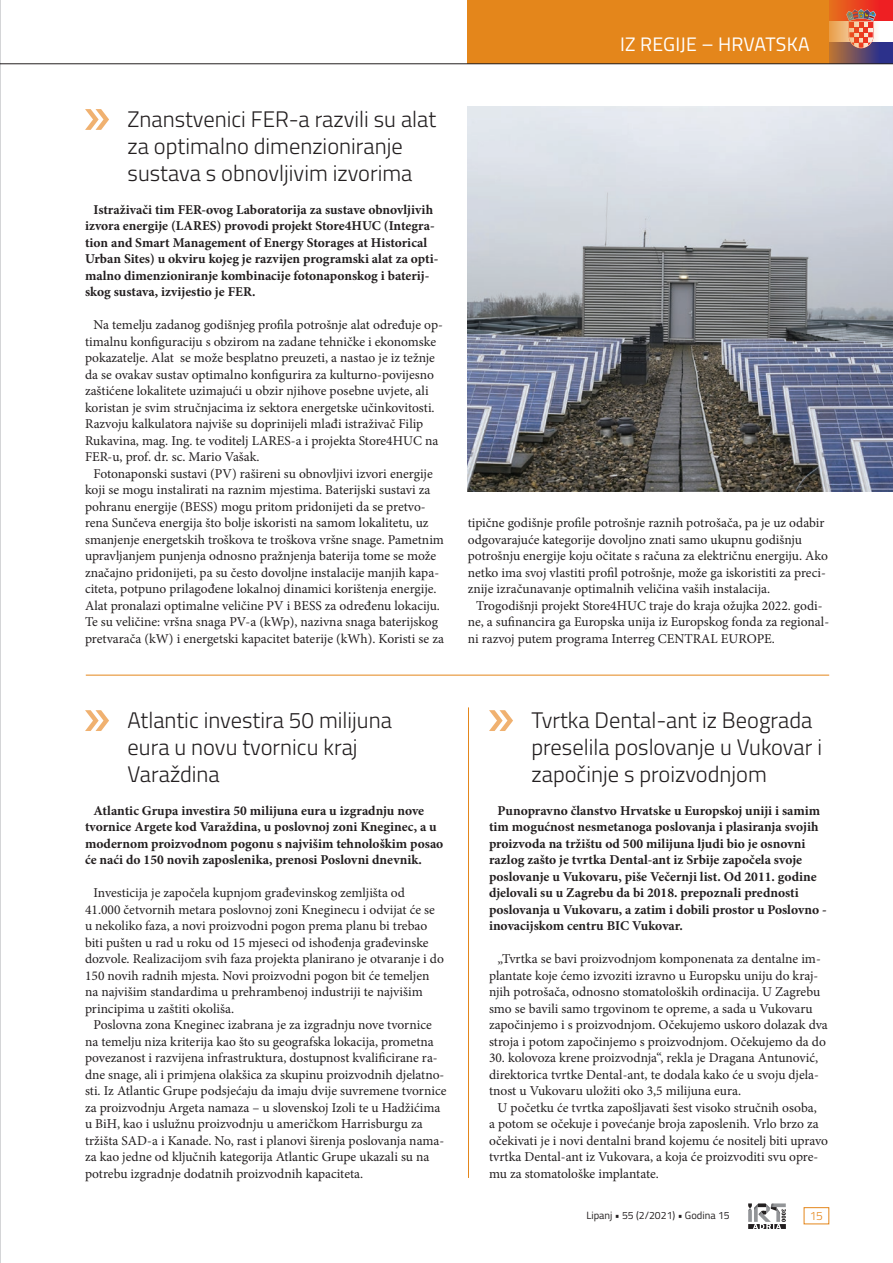
<style>
.page{position:relative;width:893px;height:1263px;background:#fff}
.page>*{position:absolute;margin:0;border:0;box-sizing:border-box;transform-origin:0 0}
.Novica_naslov{font:300 22.5px/27px "Titillium";color:#231f20}
.t1{font:19.5px "Titillium";letter-spacing:.01em;color:#fff}
.vsebina_-_body_text{font:13.5px/16.5px "Minion Pro";color:#231f20}
.Novica_-_uvodni_teks{font:700 13.5px/16.5px "Minion Pro";color:#231f20}
.t2{font:300 12px "Titillium";color:#e4861b}
.t3{font:10.5px "Titillium";color:#231f20}
</style>
<div class="page">
<div style="left:468px;top:0;width:361px;height:64px;background:#e4861b"></div>
<div style="left:829px;top:0;width:64px;height:21px;background:linear-gradient(to right,#e66d1c,#ef1324)"></div>
<svg style="left:829px;top:21px;width:64px;height:22px"></svg>
<svg style="left:829px;top:43px;width:64px;height:20px"></svg>
<svg style="left:846px;top:9px;width:30px;height:39px"></svg>
<svg style="left:748px;top:1203px;width:38px;height:26px"></svg>
<div style="left:804px;top:1207px;width:25px;height:17px;border:1px solid #e4861b"></div>
<svg style="left:85px;top:109px;width:24px;height:21px"></svg>
<img style="left:468px;top:106px;width:425px;height:385px">
<svg style="left:85px;top:710px;width:24px;height:21px"></svg>
<svg style="left:489px;top:710px;width:24px;height:21px"></svg>
<hr style="left:86px;top:675px;width:743px;height:1px;background:#e4861b">
<hr style="left:468px;top:707px;width:1px;height:471px;background:#e4861b">
<hr style="left:0;top:63px;width:893px;height:1px;background:#231f20">
<hr style="left:0;top:0;width:1px;height:1263px;background:#c7c8ca">
<p class="Novica_naslov" style="left:128px;top:105px;width:310px">Znanstvenici FER-a razvili su alat za optimalno dimenzioniranje sustava s obnovljivim izvorima</p>
<p class="Novica_-_uvodni_teks" style="left:85px;top:201px;width:355px;text-indent:9px">Istraživači tim FER-ovog Laboratorija za sustave obnovljivih izvora energije (LARES) provodi projekt Store4HUC (Integra&shy;tion and Smart Management of Energy Storages at Historical Urban Sites) u okviru kojeg je razvijen programski alat za opti&shy;malno dimenzioniranje kombinacije fotonaponskog i baterij&shy;skog sustava, izvijestio je FER.</p>
<p class="vsebina_-_body_text" style="left:85px;top:317px;width:359px;text-indent:9px">Na temelju zadanog godišnjeg profila potrošnje alat određuje op&shy;timalnu konfiguraciju s obzirom na zadane tehničke i ekonomske pokazatelje. Alat se može besplatno preuzeti, a nastao je iz težnje da se ovakav sustav optimalno konfigurira za kulturno-povijesno zaštićene lokalitete uzimajući u obzir njihove posebne uvjete, ali koristan je svim stručnjacima iz sektora energetske učinkovitosti.<br>Razvoju kalkulatora najviše su doprinijeli mlađi istraživač Filip Rukavina, mag. Ing. te voditelj LARES-a i projekta Store4HUC na FER-u, prof. dr. sc. Mario Vašak.</p>
<p class="vsebina_-_body_text" style="left:85px;top:465px;width:360px;text-indent:9px">Fotonaponski sustavi (PV) rašireni su obnovljivi izvori energije koji se mogu instalirati na raznim mjestima. Baterijski sustavi za pohranu energije (BESS) mogu pritom pridonijeti da se pretvo&shy;rena Sunčeva energija što bolje iskoristi na samom lokalitetu, uz smanjenje energetskih troškova te troškova vršne snage. Pametnim upravljanjem punjenja odnosno pražnjenja baterija tome se može značajno pridonijeti, pa su često dovoljne instalacije manjih kapa&shy;citeta, potpuno prilagođene lokalnoj dinamici korištenja energije.<br>Alat pronalazi optimalne veličine PV i BESS za određenu lokaciju.<br>Te su veličine: vršna snaga PV-a (kWp), nazivna snaga baterijskog pretvarača (kW) i energetski kapacitet baterije (kWh). Koristi se za</p>
<h2 class="t1" style="left:620px;top:30px;width:191px">IZ REGIJE – HRVATSKA</h2>
<p class="vsebina_-_body_text" style="left:468px;top:515px;width:362px">tipične godišnje profile potrošnje raznih potrošača, pa je uz odabir odgovarajuće kategorije dovoljno znati samo ukupnu godišnju potrošnju energije koju očitate s računa za električnu energiju. Ako netko ima svoj vlastiti profil potrošnje, može ga iskoristiti za preci&shy;znije izračunavanje optimalnih veličina vaših instalacija.</p>
<p class="vsebina_-_body_text" style="left:468px;top:597px;width:363px;text-indent:9px">Trogodišnji projekt Store4HUC traje do kraja ožujka 2022. godi&shy;ne, a sufinancira ga Europska unija iz Europskog fonda za regional&shy;ni razvoj putem programa Interreg CENTRAL EUROPE.</p>
<p class="Novica_naslov" style="left:128px;top:706px;width:266px">Atlantic investira 50 milijuna eura u novu tvornicu kraj<br>Varaždina</p>
<p class="Novica_-_uvodni_teks" style="left:85px;top:802px;width:360px;text-indent:9px">Atlantic Grupa investira 50 milijuna eura u izgradnju nove tvornice Argete kod Varaždina, u poslovnoj zoni Kneginec, a u modernom proizvodnom pogonu s najvišim tehnološkim posao će naći do 150 novih zaposlenika, prenosi Poslovni dnevnik.</p>
<p class="vsebina_-_body_text" style="left:85px;top:885px;width:360px;text-indent:9px">Investicija je započela kupnjom građevinskog zemljišta od<br>41.000 četvornih metara poslovnoj zoni Kneginecu i odvijat će se u nekoliko faza, a novi proizvodni pogon prema planu bi trebao biti pušten u rad u roku od 15 mjeseci od ishođenja građevinske dozvole. Realizacijom svih faza projekta planirano je otvaranje i do 150 novih radnih mjesta. Novi proizvodni pogon bit će temeljen na najvišim standardima u prehrambenoj industriji te najvišim principima u zaštiti okoliša.</p>
<p class="vsebina_-_body_text" style="left:85px;top:1017px;width:363px;text-indent:9px">Poslovna zona Kneginec izabrana je za izgradnju nove tvornice na temelju niza kriterija kao što su geografska lokacija, prometna povezanost i razvijena infrastruktura, dostupnost kvalificirane ra&shy;dne snage, ali i primjena olakšica za skupinu proizvodnih djelatno&shy;sti. Iz Atlantic Grupe podsjećaju da imaju dvije suvremene tvornice za proizvodnju Argeta namaza – u slovenskoj Izoli te u Hadžićima u BiH, kao i uslužnu proizvodnju u američkom Harrisburgu za tržišta SAD-a i Kanade. No, rast i planovi širenja poslovanja nama&shy;za kao jedne od ključnih kategorija Atlantic Grupe ukazali su na potrebu izgradnje dodatnih proizvodnih kapaciteta.</p>
<p class="Novica_naslov" style="left:531px;top:706px;width:292px">Tvrtka Dental-ant iz Beograda preselila poslovanje u Vukovar i započinje s proizvodnjom</p>
<p class="Novica_-_uvodni_teks" style="left:489px;top:802px;width:339px;text-indent:9px">Punopravno članstvo Hrvatske u Europskoj uniji i samim tim mogućnost nesmetanoga poslovanja i plasiranja svojih proizvoda na tržištu od 500 milijuna ljudi bio je osnovni razlog zašto je tvrtka Dental-ant iz Srbije započela svoje poslovanje u Vukovaru, piše Večernji list. Od 2011. godine djelovali su u Zagrebu da bi 2018. prepoznali prednosti poslovanja u Vukovaru, a zatim i dobili prostor u Poslovno - inovacijskom centru BIC Vukovar.</p>
<p class="vsebina_-_body_text" style="left:489px;top:951px;width:340px;text-indent:9px">„Tvrtka se bavi proizvodnjom komponenata za dentalne im&shy;plantate koje ćemo izvoziti izravno u Europsku uniju do kraj&shy;njih potrošača, odnosno stomatoloških ordinacija. U Zagrebu smo se bavili samo trgovinom te opreme, a sada u Vukovaru započinjemo i s proizvodnjom. Očekujemo uskoro dolazak dva stroja i potom započinjemo s proizvodnjom. Očekujemo da do</p>
<p class="vsebina_-_body_text" style="left:489px;top:1050px;width:331px;text-align:justify">30. kolovoza krene proizvodnja“, rekla je Dragana Antunović, direktorica tvrtke Dental-ant, te dodala kako će u svoju djela&shy;tnost u Vukovaru uložiti oko 3,5 milijuna eura.</p>
<p class="vsebina_-_body_text" style="left:489px;top:1099px;width:341px;text-indent:9px">U početku će tvrtka zapošljavati šest visoko stručnih osoba,<br>a potom se očekuje i povećanje broja zaposlenih. Vrlo brzo za očekivati je i novi dentalni brand kojemu će nositelj biti upravo tvrtka Dental-ant iz Vukovara, a koja će proizvoditi svu opre&shy;mu za stomatološke implantate.</p>
<p class="t3" style="left:586px;top:1208px;width:145px">Lipanj • 55 (2/2021) • Godina 15</p>
<p class="t2" style="left:810px;top:1207px;width:14px">15</p>
</div>
